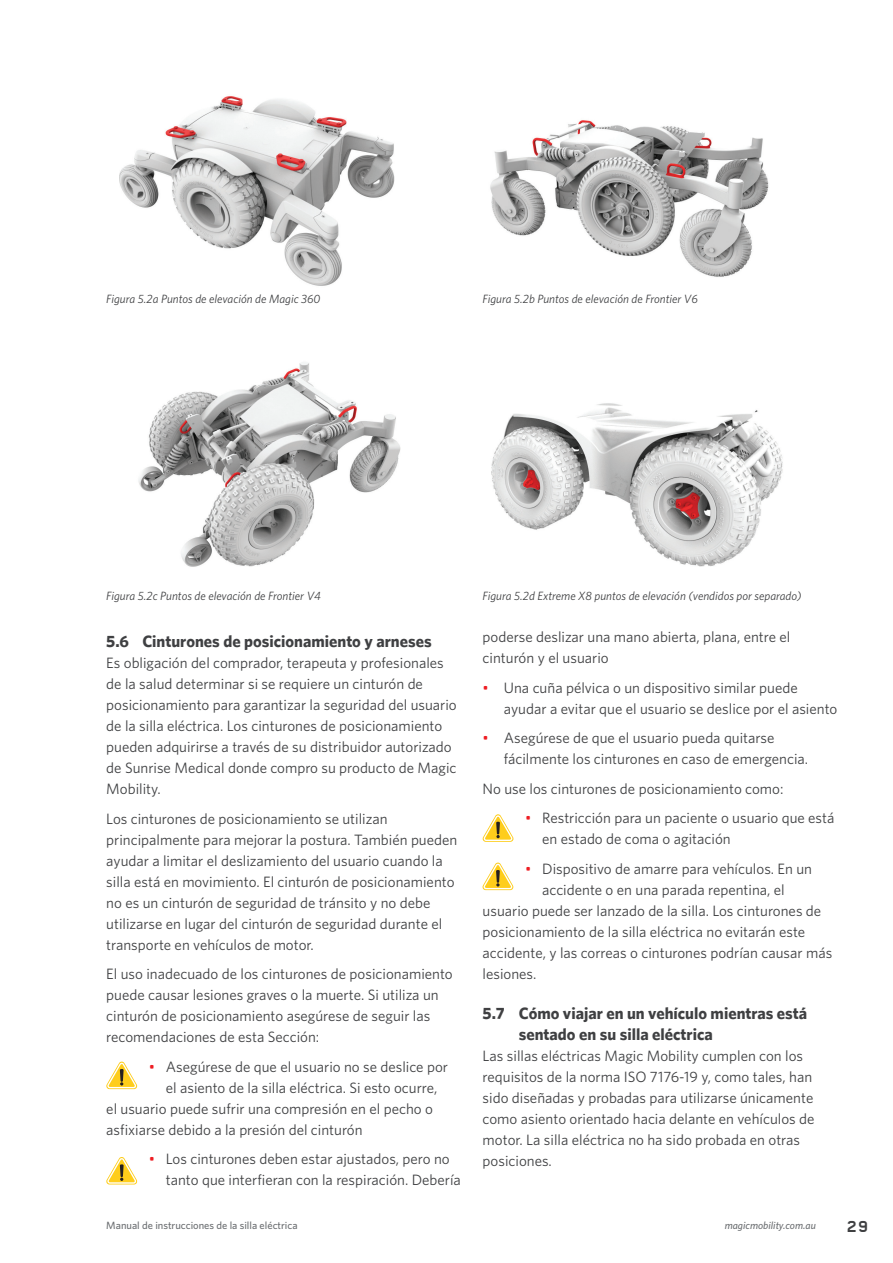
<style>
.page{position:relative;width:893px;height:1263px;background:#fff}
.page>*{position:absolute;margin:0;border:0;box-sizing:border-box;transform-origin:0 0}
.t1{font:700 16.5px/21px "Whitney";color:#3f4042}
.t2{font:15px/21px "Whitney";color:#3f4042}
.t3{font:15px "Alpha Headline";color:#3f4042}
.t4{font:italic 12px "Whitney";color:#3f4042}
.t5{font:500 10.5px "Whitney";color:#6c6f72}
.t6{font:italic 500 10.5px "Whitney";color:#6c6f72}
.s1{color:#ee1d23}
</style>
<div class="page">
<img style="left:119px;top:96px;width:276px;height:190px">
<img style="left:490px;top:120px;width:279px;height:157px">
<img style="left:138px;top:362px;width:263px;height:205px">
<svg style="left:106px;top:1061px;width:32px;height:28px"></svg>
<svg style="left:106px;top:1157px;width:32px;height:27px"></svg>
<svg style="left:482px;top:814px;width:32px;height:28px"></svg>
<svg style="left:482px;top:862px;width:32px;height:28px"></svg>
<img style="left:491px;top:403px;width:292px;height:164px">
<p class="t4" style="left:106px;top:292px;width:216px">Figura 5.2a Puntos de elevación de Magic 360</p>
<p class="t4" style="left:483px;top:292px;width:217px">Figura 5.2b Puntos de elevación de Frontier V6</p>
<p class="t4" style="left:106px;top:589px;width:216px">Figura 5.2c Puntos de elevación de Frontier V4</p>
<p class="t1" style="left:106px;top:630px;width:327px">5.6 Cinturones de posicionamiento y arneses</p>
<p class="t2" style="left:106px;top:652px;width:352px">Es obligación del comprador, terapeuta y profesionales de la salud determinar si se requiere un cinturón de posicionamiento para garantizar la seguridad del usuario de la silla eléctrica. Los cinturones de posicionamiento pueden adquirirse a través de su distribuidor autorizado de Sunrise Medical donde compro su producto de Magic Mobility.</p>
<p class="t2" style="left:106px;top:808px;width:353px">Los cinturones de posicionamiento se utilizan principalmente para mejorar la postura. También pueden ayudar a limitar el deslizamiento del usuario cuando la silla está en movimiento. El cinturón de posicionamiento no es un cinturón de seguridad de tránsito y no debe utilizarse en lugar del cinturón de seguridad durante el transporte en vehículos de motor.</p>
<p class="t2" style="left:106px;top:963px;width:348px">El uso inadecuado de los cinturones de posicionamiento puede causar lesiones graves o la muerte. Si utiliza un cinturón de posicionamiento asegúrese de seguir las recomendaciones de esta Sección:</p>
<p class="t2" style="left:149px;top:1056px;width:301px"><span class="s1">•</span> Asegúrese de que el usuario no se deslice por</p>
<p class="t2" style="left:166px;top:1077px;width:273px">el asiento de la silla eléctrica. Si esto ocurre,</p>
<p class="t2" style="left:106px;top:1098px;width:328px">el usuario puede sufrir una compresión en el pecho o</p>
<p class="t2" style="left:106px;top:1119px;width:258px">asfixiarse debido a la presión del cinturón</p>
<p class="t2" style="left:166px;top:1148px;width:297px;text-indent:-17px"><span class="s1">•</span> Los cinturones deben estar ajustados, pero no tanto que interfieran con la respiración. Debería</p>
<p class="t4" style="left:483px;top:589px;width:320px">Figura 5.2d Extreme X8 puntos de elevación (vendidos por separado)</p>
<p class="t2" style="left:483px;top:626px;width:309px">poderse deslizar una mano abierta, plana, entre el cinturón y el usuario</p>
<p class="t2" style="left:504px;top:677px;width:335px;text-indent:-21px"><span class="s1">•</span> Una cuña pélvica o un dispositivo similar puede ayudar a evitar que el usuario se deslice por el asiento</p>
<p class="t2" style="left:504px;top:727px;width:306px;text-indent:-21px"><span class="s1">•</span> Asegúrese de que el usuario pueda quitarse fácilmente los cinturones en caso de emergencia.</p>
<p class="t2" style="left:483px;top:778px;width:302px">No use los cinturones de posicionamiento como:</p>
<p class="t2" style="left:542px;top:807px;width:294px;text-indent:-17px"><span class="s1">•</span> Restricción para un paciente o usuario que está en estado de coma o agitación</p>
<p class="t2" style="left:525px;top:858px;width:288px"><span class="s1">•</span> Dispositivo de amarre para vehículos. En un</p>
<p class="t2" style="left:542px;top:879px;width:244px">accidente o en una parada repentina, el</p>
<p class="t2" style="left:483px;top:900px;width:340px">usuario puede ser lanzado de la silla. Los cinturones de</p>
<p class="t2" style="left:483px;top:921px;width:324px">posicionamiento de la silla eléctrica no evitarán este</p>
<p class="t2" style="left:483px;top:942px;width:351px">accidente, y las correas o cinturones podrían causar más</p>
<p class="t2" style="left:483px;top:963px;width:55px">lesiones.</p>
<p class="t1" style="left:519px;top:1002px;width:290px;text-indent:-36px">5.7 Cómo viajar en un vehículo mientras está sentado en su silla eléctrica</p>
<p class="t2" style="left:483px;top:1045px;width:333px">Las sillas eléctricas Magic Mobility cumplen con los requisitos de la norma ISO 7176-19 y, como tales, han sido diseñadas y probadas para utilizarse únicamente como asiento orientado hacia delante en vehículos de motor. La silla eléctrica no ha sido probada en otras posiciones.</p>
<p class="t5" style="left:106px;top:1219px;width:193px">Manual de instrucciones de la silla eléctrica</p>
<p class="t6" style="left:725px;top:1219px;width:93px">magicmobility.com.au</p>
<p class="t3" style="left:846px;top:1216px;width:24px">29</p>
</div>
